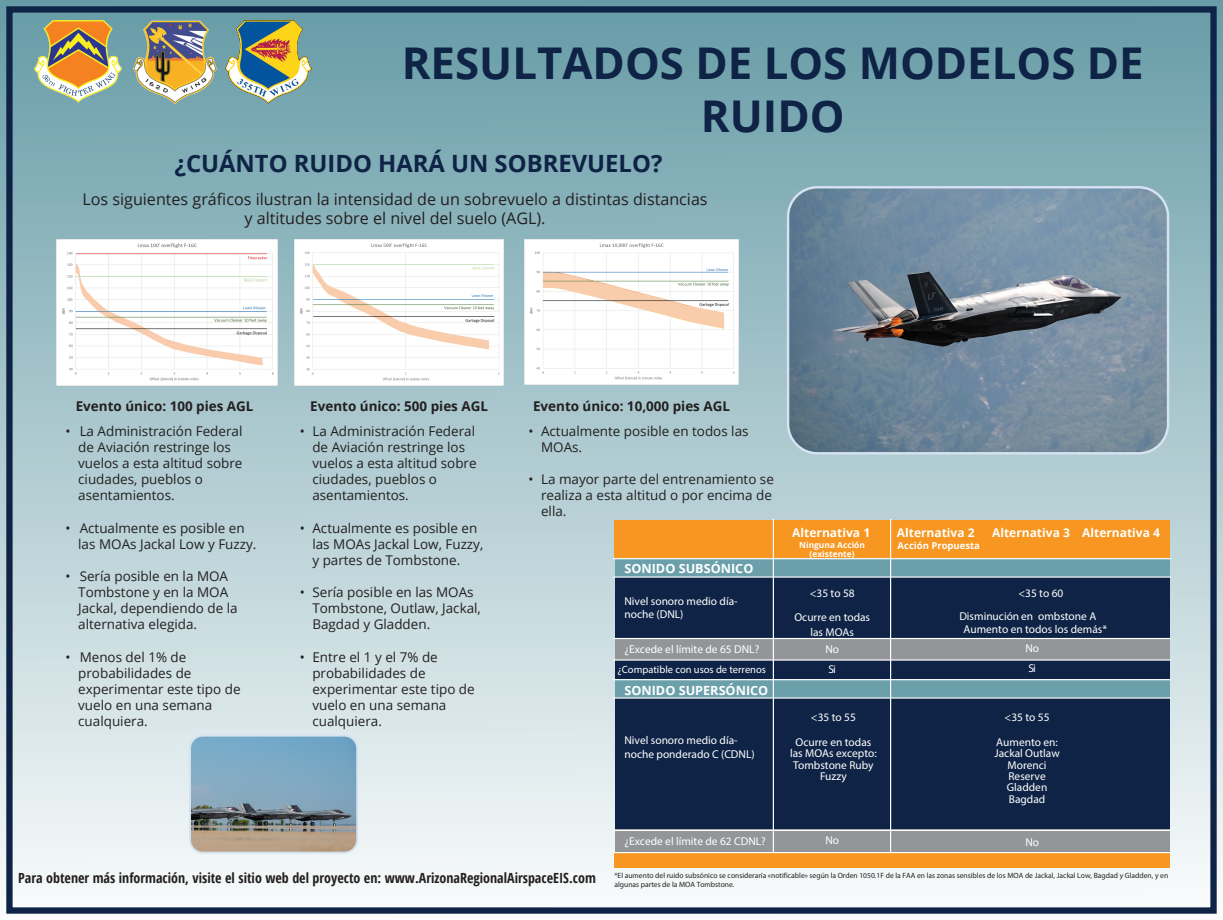
<style>
.page{position:relative;width:1223px;height:920px;background:#fff}
.page>*{position:absolute;margin:0;border:0;box-sizing:border-box;transform-origin:0 0}
.t1{font:700 43.75px/52.5px "Open Sans";color:#0e2345;text-align:center}
.t2{font:700 23.8px "Open Sans";color:#0e2345}
.t3{font:16.1px/19.3px "Open Sans";color:#231f20;text-align:center}
.t4{font:700 14px "Open Sans Condensed";color:#231f20}
.t5{font:13.44px/16.1px "Open Sans";color:#231f20}
.t6{font:700 13.44px "Open Sans";color:#231f20}
.t7{font:700 12.67px "Open Sans";color:#fff}
.t8{font:700 12.67px "Open Sans";color:#fff}
.t9{font:700 12px "Open Sans";color:#fff}
.t10{font:11.38px/11.3px "Myriad Pro";color:#fff;text-align:center}
.t11{font:10.5px "Myriad Pro";color:#fff}
.t12{font:700 9.48px "Open Sans";color:#fff}
.t13{font:700 8.4px/9.1px "Open Sans";color:#fff;text-align:center}
.t14{font:7.59px/9.1px "Myriad Pro";color:#231f20}
.s1{font-style:inherit}
.s2{font-family:"Open Sans";font-stretch:condensed}
</style>
<div class="page">
<div style="left:0;top:0;width:1222px;height:920px;background:linear-gradient(to bottom,#689ca7,#f8fafb)"></div>
<img style="left:35px;top:20px;width:86px;height:83px">
<img style="left:134px;top:19px;width:82px;height:87px">
<img style="left:225px;top:20px;width:86px;height:84px">
<div style="left:6px;top:6px;width:1210px;height:907px;border:6px solid #0e2345"></div>
<div style="left:615px;top:522px;width:553px;height:116px;background:#0e2345"></div>
<div style="left:615px;top:657px;width:553px;height:26px;background:#0e2345"></div>
<div style="left:615px;top:697px;width:553px;height:138px;background:#0e2345"></div>
<div style="left:615px;top:829px;width:553px;height:33px;background:#939598"></div>
<div style="left:615px;top:638px;width:553px;height:21px;background:#939598"></div>
<div style="left:615px;top:558px;width:554px;height:19px;background:#6ba0ab"></div>
<div style="left:614px;top:520px;width:555px;height:38px;background:#f79620"></div>
<div style="left:614px;top:852px;width:555px;height:16px;background:#f79620"></div>
<div style="left:615px;top:679px;width:554px;height:18px;background:#6ba0ab"></div>
<hr style="left:613px;top:697px;width:557px;height:1px;background:#fff">
<hr style="left:613px;top:679px;width:557px;height:1px;background:#fff">
<hr style="left:613px;top:638px;width:557px;height:1px;background:#fff">
<hr style="left:613px;top:576px;width:557px;height:2px;background:#fff">
<hr style="left:613px;top:558px;width:557px;height:1px;background:#fff">
<hr style="left:613px;top:659px;width:557px;height:1px;background:#fff">
<hr style="left:613px;top:830px;width:557px;height:1px;background:#fff">
<hr style="left:613px;top:852px;width:557px;height:1px;background:#fff">
<hr style="left:889px;top:520px;width:2px;height:332px;background:#fff">
<hr style="left:772px;top:520px;width:1px;height:332px;background:#fff">
<img style="left:57px;top:240px;width:220px;height:145px">
<img style="left:295px;top:239px;width:208px;height:146px">
<img style="left:788px;top:187px;width:379px;height:266px">
<div style="left:786px;top:186px;width:382px;height:268px;border:2px solid #d4e2f1;border-radius:29px"></div>
<img style="left:190px;top:735px;width:167px;height:118px">
<div style="left:189px;top:735px;width:169px;height:118px;border:2px solid #d4e2f1;border-radius:13px"></div>
<img style="left:524px;top:239px;width:214px;height:145px">
<h1 class="t1" style="left:401px;top:36px;width:743px">RESULTADOS DE LOS MODELOS DE<br>RUIDO</h1>
<h2 class="t2" style="left:175px;top:147px;width:489px">¿CUÁNTO RUIDO HARÁ UN SOBREVUELO?</h2>
<p class="t3" style="left:82px;top:189px;width:626px">Los siguientes gráficos ilustran la intensidad de un sobrevuelo a distintas distancias y altitudes sobre el nivel del suelo (AGL).</p>
<p class="t6" style="left:76px;top:397px;width:179px">Evento único: 100 pies AGL</p>
<p class="t5" style="left:78px;top:422px;width:166px;text-indent:-13px">• La Administración Federal de Aviación restringe los vuelos a esta altitud sobre ciudades, pueblos o asentamientos.</p>
<p class="t5" style="left:78px;top:519px;width:180px;text-indent:-13px">• Actualmente es posible en las MOAs Jackal Low y Fuzzy.</p>
<p class="t5" style="left:78px;top:567px;width:161px;text-indent:-13px">• Sería posible en la MOA<br>Tombstone y en la MOA<br>Jackal, dependiendo de la alternativa elegida.</p>
<p class="t5" style="left:78px;top:648px;width:164px;text-indent:-13px">• Menos del 1% de probabilidades de experimentar este tipo de vuelo en una semana cualquiera.</p>
<p class="t6" style="left:310px;top:397px;width:179px">Evento único: 500 pies AGL</p>
<p class="t5" style="left:312px;top:422px;width:166px;text-indent:-13px">• La Administración Federal de Aviación restringe los vuelos a esta altitud sobre ciudades, pueblos o asentamientos.</p>
<p class="t5" style="left:312px;top:519px;width:172px;text-indent:-13px">• Actualmente es posible en las MOAs Jackal Low, Fuzzy, y partes de Tombstone.</p>
<p class="t5" style="left:312px;top:584px;width:170px;text-indent:-13px">• Sería posible en las MOAs<br>Tombstone, Outlaw, Jackal,<br>Bagdad y Gladden.</p>
<p class="t5" style="left:312px;top:648px;width:164px;text-indent:-13px">• Entre el 1 y el 7% de probabilidades de experimentar este tipo de vuelo en una semana cualquiera.</p>
<p class="t6" style="left:533px;top:397px;width:198px">Evento único: 10,000 pies AGL</p>
<p class="t5" style="left:541px;top:422px;width:209px;text-indent:-13px">• Actualmente posible en todos las<br>MOAs.</p>
<p class="t5" style="left:541px;top:471px;width:234px;text-indent:-13px">• La mayor parte del entrenamiento se realiza a esta altitud o por encima de ella.</p>
<p class="t8" style="left:624px;top:560px;width:130px">SONIDO SUBSÓNICO</p>
<p class="t10" style="left:624px;top:594px;width:115px;line-height:13.6px;text-align:left">Nivel sonoro medio día&shy;noche (DNL)</p>
<p class="t10" style="left:624px;top:643px;width:136px">¿Excede el límite de 65 DNL?</p>
<p class="t11" style="left:617px;top:663px;width:150px">¿Compatible con usos de terrenos</p>
<p class="t7" style="left:624px;top:681px;width:145px">SONIDO SUPERSÓNICO</p>
<p class="t10" style="left:624px;top:734px;width:132px;line-height:13.2px;text-align:left">Nivel sonoro medio día&shy;noche ponderado C (CDNL)</p>
<p class="t9" style="left:792px;top:524px;width:79px">Alternativ<span class="s1">a</span> 1</p>
<p class="t13" style="left:799px;top:540px;width:67px">Ninguna Acción (existente<span class="s1">)</span></p>
<p class="t10" style="left:794px;top:580px;width:77px;line-height:24.6px">&lt;35 to 58<br>Ocurre en todas</p>
<p class="t10" style="left:810px;top:623px;width:45px;line-height:17.3px">las MOAs<br>No</p>
<p class="t10" style="left:828px;top:664px;width:9px">Si</p>
<p class="t10" style="left:795px;top:705px;width:77px;line-height:24.6px">&lt;35 to 55<br>Ocurre en todas</p>
<p class="t10" style="left:790px;top:748px;width:88px">las MOAs excepto:<br>Tombstone Ruby<br>Fuzzy</p>
<p class="t10" style="left:624px;top:835px;width:143px">¿Excede el límite de 62 CDNL?</p>
<p class="t10" style="left:825px;top:835px;width:15px">No</p>
<p class="t9" style="left:896px;top:524px;width:79px">Alternativ<span class="s1">a</span> 2</p>
<p class="t12" style="left:897px;top:539px;width:84px">Acción Propuesta</p>
<p class="t9" style="left:991px;top:524px;width:169px">Alternativ<span class="s1">a</span> 3 Alternativ<span class="s1">a</span> 4</p>
<p class="t10" style="left:959px;top:581px;width:138px;line-height:23.2px;text-align:left;text-indent:59px">&lt;35 to 60<br>Disminución en ombstone A</p>
<p class="t10" style="left:963px;top:618px;width:145px;line-height:19.9px">Aumento en todos los demás*<br>No<br>Si</p>
<p class="t10" style="left:1004px;top:711px;width:47px">&lt;35 to 55</p>
<p class="t10" style="left:994px;top:736px;width:67px">Aumento en:<br>Jackal Outlaw<br>Morenci<br>Reserve<br>Gladden<br>Bagdad</p>
<p class="t10" style="left:1025px;top:836px;width:15px">No</p>
<p class="t4" style="left:18px;top:868px;width:579px">Para obtener más información, visite el sitio web del proyecto en: <span class="s2">www.ArizonaRegionalAirspaceEIS.com</span></p>
<p class="t14" style="left:614px;top:870px;width:555px">*El aumento del ruido subsónico se consideraría «notificable» según la Orden 1050.1F de la FAA en las zonas sensibles de los MOA de Jackal, Jackal Low, Bagdad y Gladden, y en algunas partes de la MOA Tombstone.</p>
</div>
